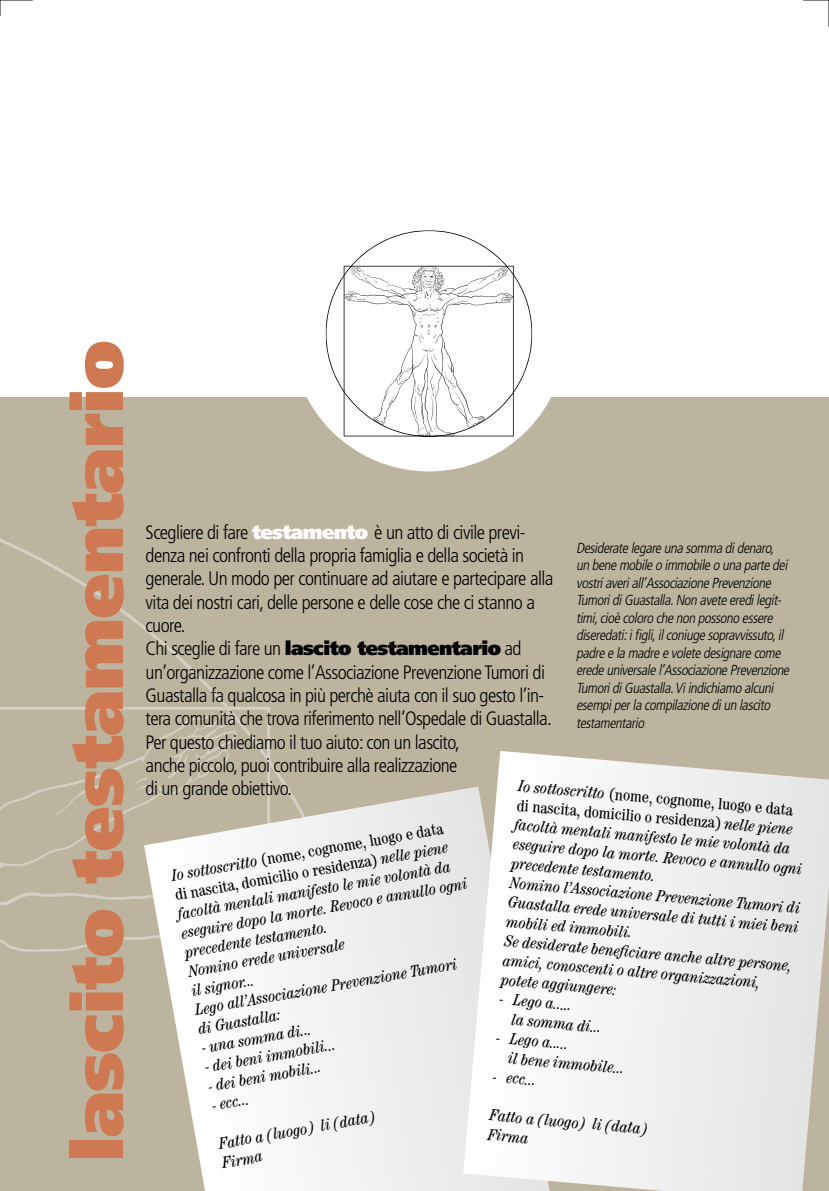
<style>
.page{position:relative;width:829px;height:1191px;background:#fff}
.page>*{position:absolute;margin:0;border:0;box-sizing:border-box;transform-origin:0 0}
.t1{font:900 71.23px "Frutiger LT Std";letter-spacing:-.01em;color:#cf7953}
.t2{font:300 condensed 19.43px/23.3px "Frutiger LT Std";letter-spacing:-.03em;color:#000}
.t3{font:italic condensed 16.28px/19.4px "Century Std";color:#000}
.t4{font:italic condensed 16.1px/19.4px "Century Std";color:#000}
.t5{font:italic 300 condensed 14.53px/17.5px "Frutiger LT Std";color:#000}
.s1{font-weight:900;font-stretch:normal;color:#fff}
.s2{font-weight:900;font-stretch:normal}
.s3{font-style:normal}
</style>
<div class="page">
<svg style="left:0;top:1px;width:1px;height:15px"></svg>
<hr style="left:0;top:0;width:33px;height:1px;background:#000">
<svg style="left:803px;top:0;width:26px;height:27px"></svg>
<svg style="left:828px;top:1171px;width:1px;height:20px"></svg>
<div style="left:0;top:398px;width:828px;height:793px;background:#bcb49f"></div>
<svg style="left:0;top:707px;width:270px;height:245px"></svg>
<svg style="left:144px;top:786px;width:319px;height:405px"></svg>
<svg style="left:463px;top:751px;width:365px;height:440px;background:#ededeb"></svg>
<div style="left:291px;top:196px;width:275px;height:275px;background:#fff;border-radius:50%"></div>
<svg style="left:325px;top:230px;width:207px;height:207px"></svg>
<svg style="left:343px;top:266px;width:170px;height:171px"></svg>
<h1 class="t1" style="left:54px;top:1161px;width:822px;rotate:-90deg">lascito testamentario</h1>
<p class="t2" style="left:146px;top:521px;width:409px">Scegliere di fare <span class="s1">testamento</span> è un atto di civile previ&shy;denza nei confronti della propria famiglia e della società in generale. Un modo per continuare ad aiutare e partecipare alla vita dei nostri cari, delle persone e delle cose che ci stanno a cuore.<br>Chi sceglie di fare un <span class="s2">lascito testamentario</span> ad un’organizzazione come l’Associazione Prevenzione Tumori di Guastalla fa qualcosa in più perchè aiuta con il suo gesto l’in&shy;tera comunità che trova riferimento nell’Ospedale di Guastalla.<br>Per questo chiediamo il tuo aiuto: con un lascito,<br>anche piccolo, puoi contribuire alla realizzazione<br>di un grande obiettivo.</p>
<p class="t5" style="left:576px;top:539px;width:217px">Desideratelegareunasommadidenaro, unbenemobileoimmobileounapartedei vostriaveriall’AssociazionePrevenzione TumoridiGuastalla.Nonaveteeredilegit&shy;timi,cioècolorochenonpossonoessere diseredati:ifigli,ilconiugesopravvissuto,il padreelamadreevoletedesignarecome eredeuniversalel’AssociazionePrevenzione TumoridiGuastalla.Viindichiamoalcuni esempiperlacompilazionediunlascito testamentario</p>
<p class="t4" style="left:519px;top:776px;width:293px;rotate:5deg">Io sottoscritto <span class="s3">(nome, cognome, luogo e data<br>di nascita, domicilio o residenza)</span> nelle piene facoltà mentali manifesto le mie volontà da eseguire dopo la morte. Revoco e annullo ogni precedente testamento.<br>Nomino l’Associazione Prevenzione Tumori di Guastalla erede universale di tutti i miei beni mobili ed immobili.<br>Se desiderate benefi ciare anche altre persone, amici, conoscenti o altre organizzazioni, potete aggiungere:</p>
<p class="t4" style="left:514px;top:990px;width:92px;text-indent:-14px;rotate:5deg">- Lego a.....<br>la somma di...</p>
<p class="t4" style="left:511px;top:1028px;width:118px;text-indent:-14px;rotate:5deg">- Lego a.....<br>il bene immobile...</p>
<p class="t4" style="left:494px;top:1066px;width:45px;rotate:5deg">- ecc...</p>
<p class="t4" style="left:490px;top:1105px;width:160px;rotate:5deg">Fatto a (luogo) li (data)<br>Firma</p>
<p class="t3" style="left:170px;top:866px;width:291px;rotate:-10deg">Io sottoscritto <span class="s3">(nome, cognome, luogo e data di nascita, domicilio o residenza)</span> nelle piene facoltà mentali manifesto le mie volontà da eseguire dopo la morte. Revoco e annullo ogni precedente testamento.<br>Nomino erede universale<br>il signor...<br>Lego all’Associazione Prevenzione Tumori<br>di Guastalla:</p>
<p class="t3" style="left:200px;top:1038px;width:112px;rotate:-10deg">- una somma di...</p>
<p class="t3" style="left:204px;top:1057px;width:133px;rotate:-10deg">- dei beni immobili...</p>
<p class="t3" style="left:207px;top:1076px;width:116px;rotate:-10deg">- dei beni mobili...</p>
<p class="t3" style="left:211px;top:1095px;width:39px;rotate:-10deg">- ecc...</p>
<p class="t3" style="left:217px;top:1133px;width:160px;rotate:-10deg">Fatto a (luogo) li (data)<br>Firma</p>
</div>
